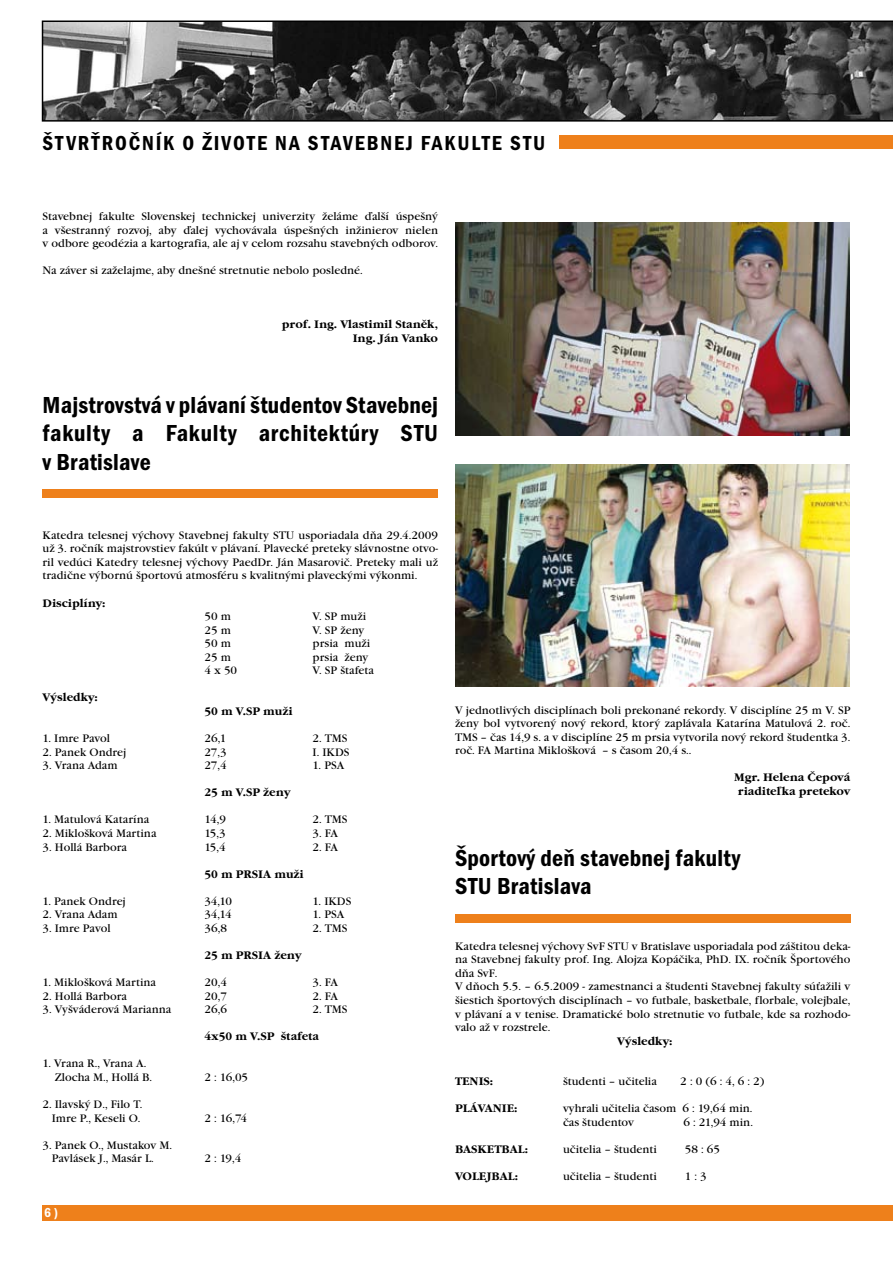
<style>
.page{position:relative;width:893px;height:1263px;background:#fff}
.page>*{position:absolute;margin:0;border:0;box-sizing:border-box;transform-origin:0 0}
.t1{font:600 condensed 24px/28.5px "Franklin Got Itc TEE";letter-spacing:.01em;color:#000}
.t2{font:600 condensed 21px "Franklin Got Itc TEE";letter-spacing:.09em;color:#000}
.t3{font:600 condensed 13.5px "Franklin Got Itc TEE";color:#fff}
.t4{font:11.25px/13.5px "Garamond Itc TEE";color:#000}
.t5{font:700 11.25px/13.5px "Garamond Itc TEE";color:#000;text-align:right}
</style>
<div class="page">
<div style="left:559px;top:135px;width:334px;height:14px;background:#ee801b"></div>
<div style="left:43px;top:1205px;width:850px;height:15px;background:#ee801b"></div>
<svg style="left:42px;top:21px;width:851px;height:101px;background:#4e4e4e"></svg>
<div style="left:43px;top:489px;width:395px;height:9px;background:#ee801b"></div>
<img style="left:455px;top:222px;width:394px;height:213px">
<img style="left:455px;top:465px;width:394px;height:221px">
<div style="left:455px;top:914px;width:395px;height:8px;background:#ee801b"></div>
<h2 class="t2" style="left:43px;top:131px;width:291px">ŠTVRŤROČNÍK O ŽIVOTE NA Stave</h2>
<h2 class="t2" style="left:367px;top:131px;width:178px">bnej fakulte STU</h2>
<p class="t4" style="left:43px;top:210px;width:397px;text-align:justify">Stavebnej fakulte Slovenskej technickej univerzity želáme ďalší úspešný a všestranný rozvoj, aby ďalej vychovávala úspešných inžinierov nielen v odbore geodézia a kartografia, ale aj v celom rozsahu stavebných odborov.</p>
<p class="t4" style="left:43px;top:264px;width:322px">Na záver si zaželajme, aby dnešné stretnutie nebolo posledné.</p>
<p class="t5" style="left:282px;top:318px;width:158px">prof. Ing. Vlastimil Staněk,<br>Ing. Ján Vanko</p>
<h1 class="t1" style="left:43px;top:390px;width:397px">Majstrovstvá v plávaní študentov Stavebnej fakulty a Fakulty architektúry STU v B ratislave</h1>
<p class="t4" style="left:43px;top:528px;width:397px;text-align:justify">Katedra telesnej výchovy Stavebnej fakulty STU usporiadala dňa 29.4.2009 už 3. ročník majstrovstiev fakúlt v plávaní. Plavecké preteky slávnostne otvo&shy;ril vedúci Katedry telesnej výchovy PaedDr. Ján Masarovič. Preteky mali už tradične výbornú športovú atmosféru s kvalitnými plaveckými výkonmi.</p>
<p class="t5" style="left:43px;top:596px;width:64px">Disciplíny:</p>
<p class="t4" style="left:205px;top:610px;width:28px">50 m</p>
<p class="t4" style="left:313px;top:610px;width:55px">V. SP muži</p>
<p class="t4" style="left:205px;top:623px;width:28px">25 m</p>
<p class="t4" style="left:313px;top:623px;width:53px">V. SP ženy</p>
<p class="t4" style="left:205px;top:637px;width:28px">50 m</p>
<p class="t4" style="left:313px;top:637px;width:59px">prsia muži</p>
<p class="t4" style="left:205px;top:650px;width:28px">25 m</p>
<p class="t4" style="left:313px;top:650px;width:57px">prsia ženy</p>
<p class="t4" style="left:205px;top:664px;width:34px">4 x 50</p>
<p class="t4" style="left:313px;top:664px;width:63px">V. SP štafeta</p>
<p class="t5" style="left:43px;top:691px;width:57px">Výsledky:</p>
<p class="t5" style="left:205px;top:704px;width:90px">50 m V.SP muži</p>
<p class="t4" style="left:43px;top:732px;width:69px">1. Imre Pavol</p>
<p class="t4" style="left:205px;top:732px;width:23px">26,1</p>
<p class="t4" style="left:313px;top:732px;width:37px">2. TMS</p>
<p class="t4" style="left:43px;top:745px;width:85px">2. Panek Ondrej</p>
<p class="t4" style="left:205px;top:745px;width:24px">27,3</p>
<p class="t4" style="left:313px;top:745px;width:38px">I. IKDS</p>
<p class="t4" style="left:43px;top:759px;width:77px">3. Vrana Adam</p>
<p class="t4" style="left:205px;top:759px;width:24px">27,4</p>
<p class="t4" style="left:313px;top:759px;width:33px">1. PSA</p>
<p class="t5" style="left:205px;top:786px;width:88px">25 m V.SP ženy</p>
<p class="t4" style="left:43px;top:813px;width:108px">1. Matulová Katarína</p>
<p class="t4" style="left:205px;top:813px;width:23px">14,9</p>
<p class="t4" style="left:313px;top:813px;width:37px">2. TMS</p>
<p class="t4" style="left:43px;top:827px;width:115px">2. Miklošková Martina</p>
<p class="t4" style="left:205px;top:827px;width:23px">15,3</p>
<p class="t4" style="left:313px;top:827px;width:27px">3. FA</p>
<p class="t4" style="left:43px;top:840px;width:86px">3. Hollá Barbora</p>
<p class="t4" style="left:205px;top:840px;width:23px">15,4</p>
<p class="t4" style="left:313px;top:840px;width:27px">2. FA</p>
<p class="t5" style="left:205px;top:867px;width:101px">50 m PRSIA muži</p>
<p class="t4" style="left:43px;top:894px;width:85px">1. Panek Ondrej</p>
<p class="t4" style="left:205px;top:894px;width:29px">34,10</p>
<p class="t4" style="left:313px;top:894px;width:40px">1. IKDS</p>
<p class="t4" style="left:43px;top:908px;width:77px">2. Vrana Adam</p>
<p class="t4" style="left:205px;top:908px;width:29px">34,14</p>
<p class="t4" style="left:313px;top:908px;width:33px">1. PSA</p>
<p class="t4" style="left:43px;top:921px;width:70px">3. Imre Pavol</p>
<p class="t4" style="left:205px;top:921px;width:24px">36,8</p>
<p class="t4" style="left:313px;top:921px;width:37px">2. TMS</p>
<p class="t5" style="left:205px;top:948px;width:99px">25 m PRSIA ženy</p>
<p class="t4" style="left:43px;top:976px;width:115px">1. Miklošková Martina</p>
<p class="t4" style="left:205px;top:976px;width:24px">20,4</p>
<p class="t4" style="left:313px;top:976px;width:27px">3. FA</p>
<p class="t4" style="left:43px;top:989px;width:86px">2. Hollá Barbora</p>
<p class="t4" style="left:205px;top:989px;width:24px">20,7</p>
<p class="t4" style="left:313px;top:989px;width:27px">2. FA</p>
<p class="t4" style="left:43px;top:1003px;width:130px">3. Vyšváderová Marianna</p>
<p class="t4" style="left:205px;top:1003px;width:24px">26,6</p>
<p class="t4" style="left:313px;top:1003px;width:37px">2. TMS</p>
<p class="t5" style="left:205px;top:1030px;width:116px">4x50 m V.SP štafeta</p>
<p class="t4" style="left:55px;top:1057px;width:99px;text-indent:-12px">1. Vrana R., Vrana A.<br>Zlocha M., Hollá B.</p>
<p class="t4" style="left:205px;top:1071px;width:45px">2 : 16,05</p>
<p class="t4" style="left:43px;top:1098px;width:101px;text-align:right">2. Ilavský D., Filo T.<br>Imre P., Keseli O.</p>
<p class="t4" style="left:52px;top:1138px;width:122px;text-indent:-9px">3. Panek O., Mustakov M.<br>Pavlásek J., Masár L.</p>
<p class="t3" style="left:44px;top:1205px;width:16px">6)</p>
<p class="t4" style="left:205px;top:1111px;width:44px">2 : 16,74</p>
<p class="t4" style="left:205px;top:1152px;width:38px">2 : 19,4</p>
<p class="t4" style="left:455px;top:703px;width:397px;text-align:justify">V jednotlivých disciplínach boli prekonané rekordy. V disciplíne 25 m V. SP ženy bol vytvorený nový rekord, ktorý zaplávala Katarína Matulová 2. roč.<br>TMS – čas 14,9 s. a v disciplíne 25 m prsia vytvorila nový rekord študentka 3. roč. FA Martina Miklošková – s časom 20,4 s..</p>
<p class="t5" style="left:734px;top:771px;width:118px;text-align:center">Mgr. Helena Čepová riaditeľka pretekov</p>
<h1 class="t1" style="left:455px;top:843px;width:287px">Športový deň stavebnej fakulty<br>STU Bratislava</h1>
<p class="t4" style="left:455px;top:939px;width:397px">Katedra telesnej výchovy SvF STU v Bratislave usporiadala pod záštitou deka&shy;na Stavebnej fakulty prof. Ing. Alojza Kopáčika, PhD. IX. ročník Športového dňa SvF.<br>V dňoch 5.5. – 6.5.2009 - zamestnanci a študenti Stavebnej fakulty súťažili v šiestich športových disciplínach – vo futbale, basketbale, florbale, volejbale, v plávaní a v tenise. Dramatické bolo stretnutie vo futbale, kde sa rozhodo&shy;valo až v rozstrele.</p>
<p class="t5" style="left:617px;top:1034px;width:57px">Výsledky:</p>
<p class="t5" style="left:455px;top:1075px;width:40px">TENIS:</p>
<p class="t4" style="left:563px;top:1075px;width:95px">študenti – učitelia</p>
<p class="t4" style="left:680px;top:1075px;width:86px">2 : 0 (6 : 4, 6 : 2)</p>
<p class="t5" style="left:455px;top:1102px;width:64px">PLÁVANIE:</p>
<p class="t4" style="left:563px;top:1102px;width:191px">vyhrali učitelia časom 6 : 19,64 min. čas študentov</p>
<p class="t4" style="left:683px;top:1115px;width:71px">6 : 21,94 min.</p>
<p class="t5" style="left:455px;top:1142px;width:75px">BASKETBAL:</p>
<p class="t4" style="left:563px;top:1143px;width:95px">učitelia – študenti</p>
<p class="t4" style="left:685px;top:1143px;width:37px">58 : 65</p>
<p class="t5" style="left:455px;top:1170px;width:65px">VOLEJBAL:</p>
<p class="t4" style="left:563px;top:1170px;width:95px">učitelia – študenti</p>
<p class="t4" style="left:685px;top:1170px;width:24px">1 : 3</p>
</div>
